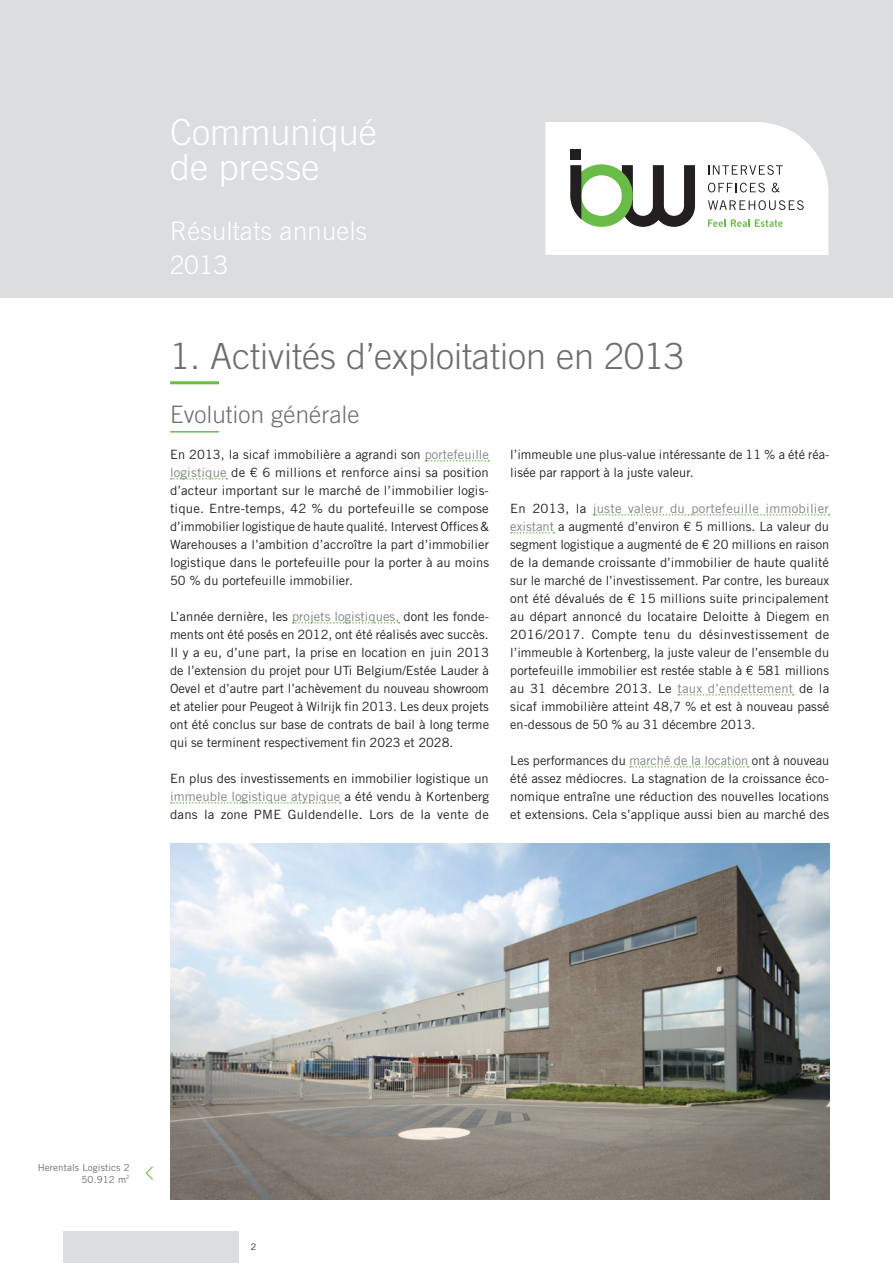
<style>
.page{position:relative;width:893px;height:1263px;background:#fff}
.page>*{position:absolute;margin:0;border:0;box-sizing:border-box;transform-origin:0 0}
.t1{font:300 36px "Trade Gothic LT Std";color:#6c6d70}
.t2{font:300 36px/34.5px "Trade Gothic LT Std";letter-spacing:.005em;color:#fff}
.t3{font:300 25.5px/34.5px "Trade Gothic LT Std";letter-spacing:.015em;color:#fff}
.t4{font:300 24px "Trade Gothic LT Std";letter-spacing:.01em;color:#6c6d70}
.t5{font:12.75px/18px "Trade Gothic LT Std";color:#231f20;text-align:justify}
.t6{font:9.75px/12px "Trade Gothic LT Std";letter-spacing:.01em;color:#6c6d70;text-align:right}
.t7{font:9px "Trade Gothic LT Std";color:#231f20}
.s1{color:#808285}
</style>
<div class="page">
<hr style="left:170px;top:381px;width:49px;height:3px;background:#68bc47">
<hr style="left:170px;top:431px;width:49px;height:2px;background:#68bc47">
<svg style="left:425px;top:460px;width:64px;height:2px"></svg>
<svg style="left:171px;top:478px;width:56px;height:2px"></svg>
<svg style="left:293px;top:622px;width:107px;height:2px"></svg>
<svg style="left:171px;top:802px;width:170px;height:2px"></svg>
<svg style="left:594px;top:514px;width:235px;height:2px"></svg>
<svg style="left:511px;top:532px;width:43px;height:2px"></svg>
<svg style="left:678px;top:694px;width:116px;height:2px"></svg>
<svg style="left:630px;top:766px;width:119px;height:2px"></svg>
<svg style="left:145px;top:1166px;width:8px;height:14px"></svg>
<img style="left:170px;top:844px;width:659px;height:355px">
<div style="left:64px;top:1231px;width:175px;height:32px;background:#dcdddf"></div>
<div style="left:0;top:0;width:893px;height:298px;background:#dcdddf"></div>
<svg style="left:545px;top:122px;width:283px;height:133px;background:#e4e7e2"></svg>
<h1 class="t2" style="left:170px;top:115px;width:208px">Communiqué de presse</h1>
<h2 class="t3" style="left:170px;top:213px;width:198px">Résultats annuels<br>2013</h2>
<h1 class="t1" style="left:170px;top:334px;width:516px">1. Activités d’exploitation en 2013</h1>
<h3 class="t4" style="left:170px;top:400px;width:191px">Evolution générale</h3>
<p class="t5" style="left:170px;top:445px;width:320px">En 2013, la sicaf immobilière a agrandi son <span class="s1">portefeuille logistique</span> de € 6 millions et renforce ainsi sa position d’acteur important sur le marché de l’immobilier logis&shy;tique. Entre-temps, 42 % du portefeuille se compose d’immobilier logistique de haute qualité. Intervest Offices &amp; Warehouses a l’ambition d’accroître la part d’immobilier logistique dans le portefeuille pour la porter à au moins 50 % du portefeuille immobilier.</p>
<p class="t5" style="left:170px;top:607px;width:320px">L’année dernière, les <span class="s1">projets logistiques,</span> dont les fonde&shy;ments ont été posés en 2012, ont été réalisés avec succès.<br>Il y a eu, d’une part, la prise en location en juin 2013 de l’extension du projet pour UTi Belgium/Estée Lauder à Oevel et d’autre part l’achèvement du nouveau showroom et atelier pour Peugeot à Wilrijk fin 2013. Les deux projets ont été conclus sur base de contrats de bail à long terme qui se terminent respectivement fin 2023 et 2028.</p>
<p class="t5" style="left:170px;top:769px;width:320px">En plus des investissements en immobilier logistique un <span class="s1">immeuble logistique atypique</span> a été vendu à Kortenberg dans la zone PME Guldendelle. Lors de la vente de</p>
<p class="t5" style="left:510px;top:445px;width:321px">l’immeuble une plus-value intéressante de 11 % a été réa&shy;lisée par rapport à la juste valeur.</p>
<p class="t5" style="left:510px;top:499px;width:321px">En 2013, la <span class="s1">juste valeur du portefeuille immobilier existant</span> a augmenté d’environ € 5 millions. La valeur du segment logistique a augmenté de € 20 millions en raison de la demande croissante d’immobilier de haute qualité sur le marché de l’investissement. Par contre, les bureaux ont été dévalués de € 15 millions suite principalement au départ annoncé du locataire Deloitte à Diegem en 2016/2017. Compte tenu du désinvestissement de l’immeuble à Kortenberg, la juste valeur de l’ensemble du portefeuille immobilier est restée stable à € 581 millions au 31 décembre 2013. Le <span class="s1">taux d’endettement</span> de la sicaf immobilière atteint 48,7 % et est à nouveau passé en-dessous de 50 % au 31 décembre 2013.</p>
<p class="t5" style="left:510px;top:751px;width:320px">Les performances du <span class="s1">marché de la location</span> ont à nouveau été assez médiocres. La stagnation de la croissance éco&shy;nomique entraîne une réduction des nouvelles locations et extensions. Cela s’applique aussi bien au marché des</p>
<p class="t6" style="left:38px;top:1161px;width:93px">Herentals Logistics 2<br>50.912 m<sup>2</sup></p>
<p class="t7" style="left:251px;top:1241px;width:7px">2</p>
</div>
